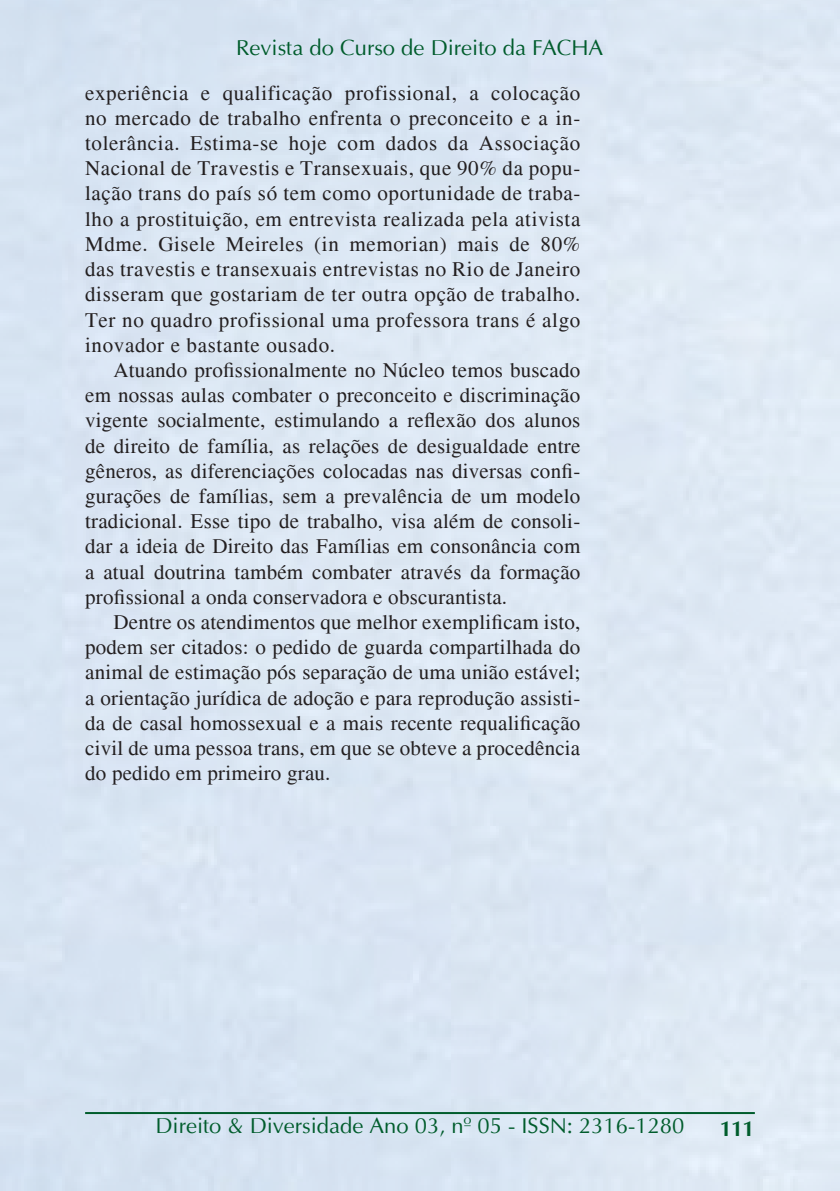
<style>
.page{position:relative;width:840px;height:1191px;background:#fff}
.page>*{position:absolute;margin:0;border:0;box-sizing:border-box;transform-origin:0 0}
.t1{font:22px "Ottawa Plain";color:#005c2c}
.t2{font:700 22px "Ottawa";color:#005c2c}
.Texto{font:21px/25.2px "Times";letter-spacing:.01em;color:#231f20;text-align:justify}
</style>
<div class="page">
<div style="left:0;top:0;width:839px;height:1191px;background:#dbe6f3"></div>
<hr style="left:85px;top:1112px;width:669px;height:2px;background:#005c2c">
<p class="t1" style="left:236px;top:35px;width:368px">Revista do Curso de Direito da FACHA</p>
<p class="Texto" style="left:85px;top:80px;width:496px">experiência e qualificação profissional, a colocação no mercado de trabalho enfrenta o preconceito e a in&shy;tolerância. Estima-se hoje com dados da Associação Nacional de Travestis e Transexuais, que 90% da popu&shy;lação trans do país só tem como oportunidade de traba&shy;lho a prostituição, em entrevista realizada pela ativista Mdme. Gisele Meireles (in memorian) mais de 80% das travestis e transexuais entrevistas no Rio de Janeiro disseram que gostariam de ter outra opção de trabalho.<br>Ter no quadro profissional uma professora trans é algo inovador e bastante ousado.</p>
<p class="Texto" style="left:85px;top:357px;width:496px;text-indent:28px">Atuando profissionalmente no Núcleo temos buscado em nossas aulas combater o preconceito e discriminação vigente socialmente, estimulando a reflexão dos alunos de direito de família, as relações de desigualdade entre gêneros, as diferenciações colocadas nas diversas confi&shy;gurações de famílias, sem a prevalência de um modelo tradicional. Esse tipo de trabalho, visa além de consoli&shy;dar a ideia de Direito das Famílias em consonância com a atual doutrina também combater através da formação profissional a onda conservadora e obscurantista.</p>
<p class="Texto" style="left:85px;top:609px;width:496px;text-indent:28px">Dentre os atendimentos que melhor exemplificam isto, podem ser citados: o pedido de guarda compartilhada do animal de estimação pós separação de uma união estável; a orientação jurídica de adoção e para reprodução assisti&shy;da de casal homossexual e a mais recente requalificação civil de uma pessoa trans, em que se obteve a procedência do pedido em primeiro grau.</p>
<p class="t1" style="left:155px;top:1113px;width:530px">Direito &amp; Diversidade Ano 03, nº 05 - ISSN: 2316-1280</p>
<p class="t2" style="left:719px;top:1115px;width:37px">111</p>
</div>
